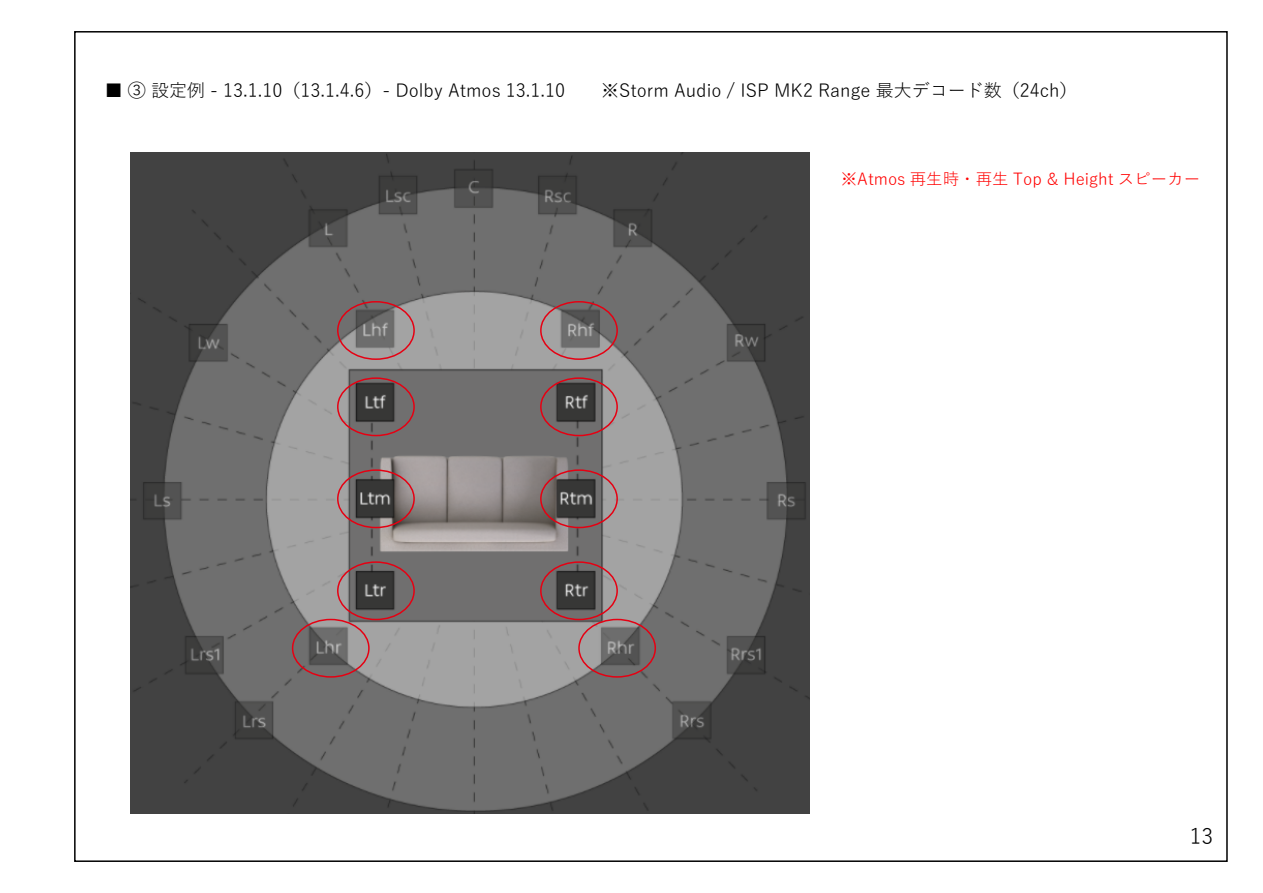
<style>
.page{position:relative;width:1263px;height:893px;background:#fff}
.page>*{position:absolute;margin:0;border:0;box-sizing:border-box;transform-origin:0 0}
.t1{font:21px "Yu Gothic";color:#000}
.t2{font:18px "Yu Gothic";color:#000}
.t3{font:16.5px "Yu Gothic";color:#f00}
</style>
<div class="page">
<img style="left:130px;top:153px;width:680px;height:660px">
<div style="left:540px;top:301px;width:78px;height:59px;border:2px solid #e60012;border-radius:50%"></div>
<div style="left:540px;top:377px;width:78px;height:59px;border:2px solid #e60012;border-radius:50%"></div>
<div style="left:540px;top:469px;width:78px;height:59px;border:2px solid #e60012;border-radius:50%"></div>
<div style="left:540px;top:561px;width:78px;height:59px;border:2px solid #e60012;border-radius:50%"></div>
<div style="left:337px;top:301px;width:78px;height:59px;border:2px solid #e60012;border-radius:50%"></div>
<div style="left:337px;top:377px;width:78px;height:59px;border:2px solid #e60012;border-radius:50%"></div>
<div style="left:337px;top:469px;width:78px;height:59px;border:2px solid #e60012;border-radius:50%"></div>
<div style="left:337px;top:561px;width:78px;height:59px;border:2px solid #e60012;border-radius:50%"></div>
<div style="left:578px;top:619px;width:78px;height:59px;border:2px solid #e60012;border-radius:50%"></div>
<div style="left:292px;top:619px;width:78px;height:59px;border:2px solid #e60012;border-radius:50%"></div>
<p class="t2" style="left:105px;top:74px;width:462px">■ ③ 設定例 - 13.1.10（13.1.4.6）- Dolby Atmos 13.1.10</p>
<p class="t2" style="left:601px;top:74px;width:478px">※Storm Audio / ISP MK2 Range 最大デコード数（24ch）</p>
<p class="t3" style="left:841px;top:163px;width:361px">※Atmos 再生時・再生 Top &amp; Height スピーカー</p>
<p class="t1" style="left:1190px;top:817px;width:25px">13</p>
</div>
